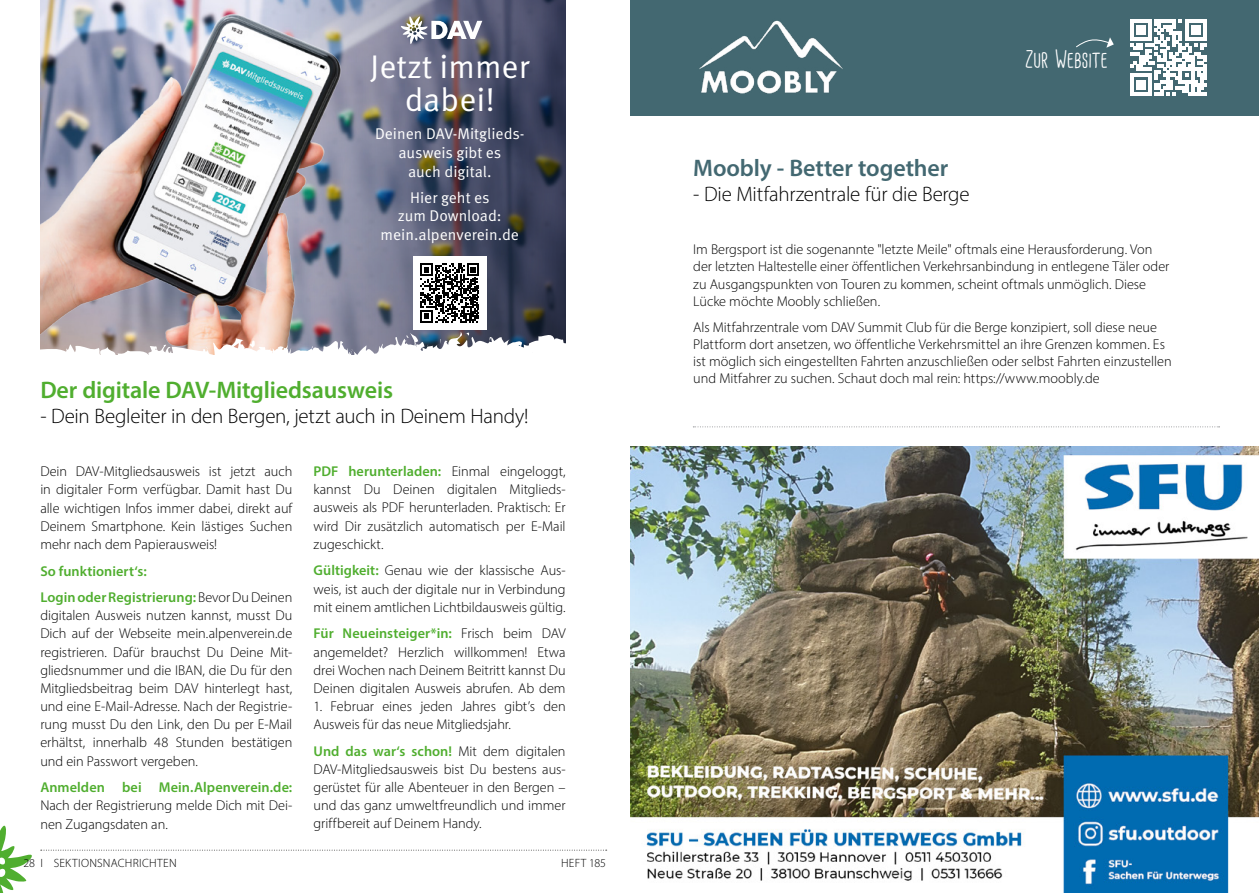
<style>
.page{position:relative;width:1259px;height:893px;background:#fff}
.page>*{position:absolute;margin:0;border:0;box-sizing:border-box;transform-origin:0 0}
.t1{font:32.85px/32.8px "Meta OT Norm";color:#fff;text-align:center}
.t2{font:600 24px "Myriad Pro";letter-spacing:-.01em;color:#50ae2f}
.t3{font:600 24px "Myriad Pro";letter-spacing:-.005em;color:#436871}
.t4{font:24px "Cardenio Modern";letter-spacing:.005em;color:#fff}
.t5{font:300 21px "Myriad Pro";letter-spacing:-.015em;color:#000}
.t6{font:15.6px/18.6px "Meta OT Norm";color:#fff;text-align:center}
.t7{font:300 14.25px/18.1px "Myriad Pro";letter-spacing:-.005em;color:#000;text-align:justify}
.t8{font:600 14.25px/26.7px "Myriad Pro";letter-spacing:.005em;color:#50ae2f}
.t9{font:300 12px "Myriad Pro";letter-spacing:.02em;color:#000}
.s1{font-weight:300;color:#000}
.s2{font-weight:600;color:#50ae2f}
</style>
<div class="page">
<svg style="left:0;top:825px;width:32px;height:68px"></svg>
<svg style="left:364px;top:0;width:201px;height:331px;background:#54576d"></svg>
<img style="left:40px;top:0;width:324px;height:331px">
<div style="left:413px;top:256px;width:73px;height:74px;background:#fff"></div>
<svg style="left:420px;top:263px;width:59px;height:59px"></svg>
<svg style="left:400px;top:16px;width:82px;height:28px"></svg>
<img style="left:40px;top:331px;width:526px;height:24px">
<svg style="left:249px;top:339px;width:6px;height:9px"></svg>
<svg style="left:428px;top:339px;width:13px;height:8px"></svg>
<svg style="left:465px;top:332px;width:4px;height:6px"></svg>
<svg style="left:693px;top:426px;width:526px;height:2px"></svg>
<svg style="left:41px;top:850px;width:566px;height:1px"></svg>
<div style="left:630px;top:0;width:629px;height:115px;background:#436871"></div>
<img style="left:699px;top:20px;width:144px;height:74px">
<svg style="left:1130px;top:19px;width:76px;height:76px"></svg>
<svg style="left:1076px;top:37px;width:37px;height:11px"></svg>
<img style="left:630px;top:446px;width:629px;height:447px">
<h1 class="t1" style="left:370px;top:51px;width:161px">Jetzt immer dabei!</h1>
<p class="t6" style="left:375px;top:125px;width:151px">Deinen DAV-Mitglieds&shy;ausweis gibt es<br>auch digital.</p>
<p class="t6" style="left:380px;top:188px;width:140px">Hier geht es<br>zum Download: mein.alpenverein.de</p>
<h2 class="t2" style="left:40px;top:375px;width:354px">Der digitale DAV-Mitgliedsausweis</h2>
<h3 class="t5" style="left:40px;top:403px;width:490px">- Dein Begleiter in den Bergen, jetzt auch in Deinem Handy!</h3>
<p class="t7" style="left:40px;top:462px;width:253px">Dein DAV-Mitgliedsausweis ist jetzt auch in digitaler Form verfügbar. Damit hast Du alle wichtigen Infos immer dabei, direkt auf Deinem Smartphone. Kein lästiges Suchen mehr nach dem Papierausweis!</p>
<p class="t8" style="left:40px;top:557px;width:253px">So funktioniert‘s:<br>Login oder Registrierung: <span class="s1">Bevor Du Deinen</span></p>
<p class="t7" style="left:40px;top:606px;width:253px">digitalen Ausweis nutzen kannst, musst Du Dich auf der Webseite mein.alpenverein.de registrieren. Dafür brauchst Du Deine Mit&shy;gliedsnummer und die IBAN, die Du für den Mitgliedsbeitrag beim DAV hinterlegt hast, und eine E-Mail-Adresse. Nach der Registrie&shy;rung musst Du den Link, den Du per E-Mail erhältst, innerhalb 48 Stunden bestätigen und ein Passwort vergeben.</p>
<p class="t8" style="left:40px;top:774px;width:253px">Anmelden bei Mein.Alpenverein.de:</p>
<p class="t7" style="left:40px;top:796px;width:253px">Nach der Registrierung melde Dich mit Dei&shy;nen Zugangsdaten an.</p>
<p class="t7" style="left:314px;top:462px;width:253px"><span class="s2">PDF herunterladen:</span> Einmal eingeloggt, kannst Du Deinen digitalen Mitglieds&shy;ausweis als PDF herunterladen. Praktisch: Er wird Dir zusätzlich automatisch per E-Mail zugeschickt.</p>
<p class="t7" style="left:314px;top:561px;width:253px"><span class="s2">Gültigkeit:</span> Genau wie der klassische Aus&shy;weis, ist auch der digitale nur in Verbindung mit einem amtlichen Lichtbildausweis gültig.</p>
<p class="t7" style="left:314px;top:624px;width:253px"><span class="s2">Für Neueinsteiger*in:</span> Frisch beim DAV angemeldet? Herzlich willkommen! Etwa drei Wochen nach Deinem Beitritt kannst Du Deinen digitalen Ausweis abrufen. Ab dem</p>
<p class="t7" style="left:314px;top:697px;width:253px">1. Februar eines jeden Jahres gibt’s den<br>Ausweis für das neue Mitgliedsjahr.</p>
<p class="t7" style="left:314px;top:742px;width:253px"><span class="s2">Und das war‘s schon!</span> Mit dem digitalen DAV-Mitgliedsausweis bist Du bestens aus&shy;gerüstet für alle Abenteuer in den Bergen – und das ganz umweltfreundlich und immer griffbereit auf Deinem Handy.</p>
<p class="t9" style="left:23px;top:856px;width:155px">28 I SEKTIONSNACHRICHTEN</p>
<p class="t9" style="left:561px;top:856px;width:47px">HEFT 185</p>
<h2 class="t3" style="left:693px;top:153px;width:256px">Moobly - Better together</h2>
<h3 class="t5" style="left:693px;top:181px;width:278px">- Die Mitfahrzentrale für die Berge</h3>
<h2 class="t4" style="left:1025px;top:46px;width:84px">Zur Website</h2>
<p class="t7" style="left:693px;top:241px;width:478px;line-height:17.2px;text-align:left">Im Bergsport ist die sogenannte "letzte Meile" oftmals eine Herausforderung. Von der letzten Haltestelle einer öffentlichen Verkehrsanbindung in entlegene Täler oder zu Ausgangspunkten von Touren zu kommen, scheint oftmals unmöglich. Diese Lücke möchte Moobly schließen.</p>
<p class="t7" style="left:693px;top:318px;width:480px;line-height:17.2px;text-align:left">Als Mitfahrzentrale vom DAV Summit Club für die Berge konzipiert, soll diese neue Plattform dort ansetzen, wo öffentliche Verkehrsmittel an ihre Grenzen kommen. Es ist möglich sich eingestellten Fahrten anzuschließen oder selbst Fahrten einzustellen und Mitfahrer zu suchen. Schaut doch mal rein: https://www.moobly.de</p>
</div>
